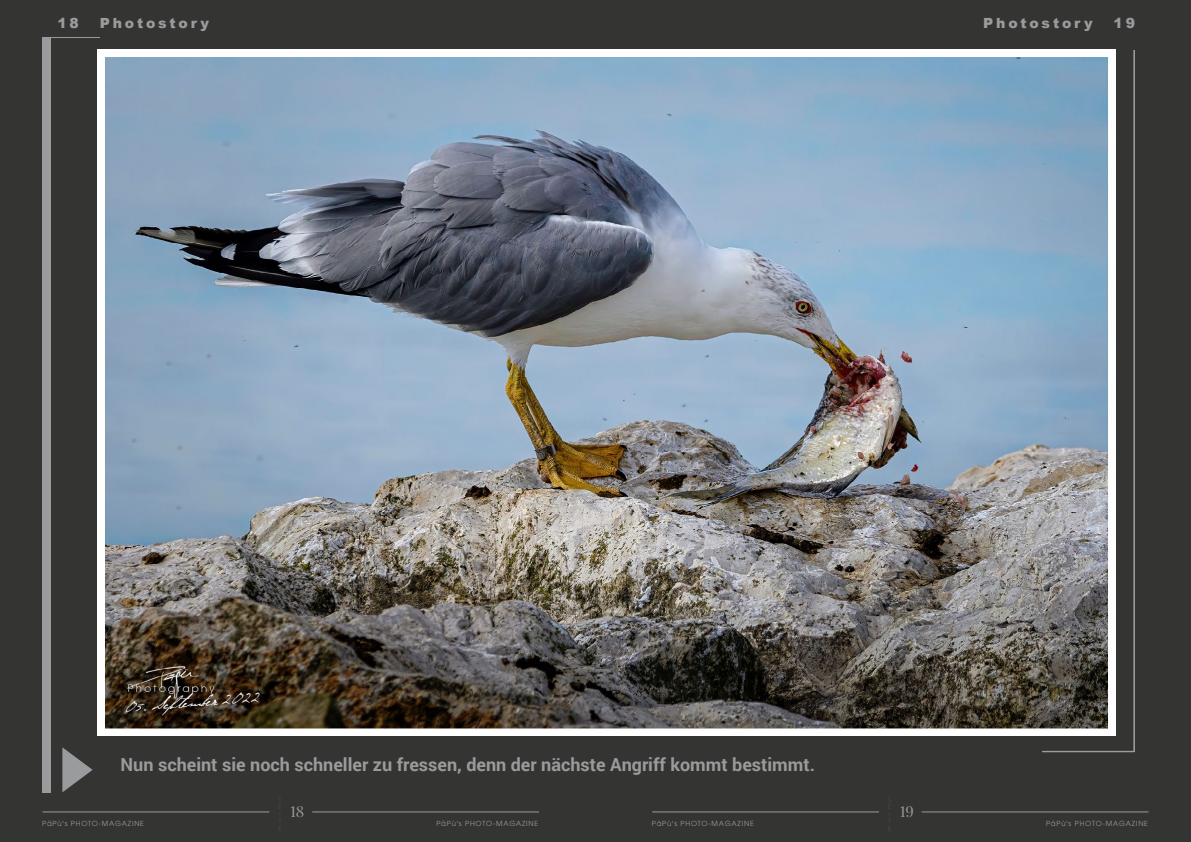
<style>
.page{position:relative;width:1191px;height:842px;background:#343432}
.page>*{position:absolute;margin:0;border:0;box-sizing:border-box;transform-origin:0 0}
.t1{font:700 18px "Roboto";color:#999b9c}
.t2{font:15px "Playfair Display";color:#999b9c}
.t3{font:900 14px "Arial";letter-spacing:.2em;color:#999b9c}
.t4{font:7px "Avant Garde LT";letter-spacing:.11em;color:#999b9c}
</style>
<div class="page">
<hr style="left:652px;top:811px;width:227px;height:1px;background:#999b9c">
<hr style="left:921px;top:811px;width:227px;height:1px;background:#999b9c">
<hr style="left:43px;top:811px;width:226px;height:1px;background:#999b9c">
<hr style="left:312px;top:811px;width:227px;height:1px;background:#999b9c">
<div style="left:43px;top:37px;width:8px;height:755px;background:#999b9c"></div>
<hr style="left:43px;top:37px;width:57px;height:1px;background:#999b9c">
<hr style="left:1042px;top:751px;width:92px;height:1px;background:#999b9c">
<hr style="left:1134px;top:50px;width:1px;height:701px;background:#999b9c">
<svg style="left:62px;top:747px;width:31px;height:45px"></svg>
<img style="left:97px;top:50px;width:1018px;height:685px">
<h3 class="t3" style="left:57px;top:13px;width:23px">18</h3>
<h3 class="t3" style="left:100px;top:13px;width:111px">Photostory</h3>
<h3 class="t3" style="left:983px;top:13px;width:111px">Photostory</h3>
<h3 class="t3" style="left:1113px;top:13px;width:23px">19</h3>
<h1 class="t1" style="left:120px;top:751px;width:696px">Nun scheint sie noch schneller zu fressen, denn der nächste Angriff kommt bestimmt.</h1>
<h2 class="t2" style="left:290px;top:802px;width:15px">18</h2>
<h2 class="t2" style="left:900px;top:802px;width:15px">19</h2>
<p class="t4" style="left:42px;top:819px;width:103px">PäPù's PHOTO-MAGAZINE</p>
<p class="t4" style="left:436px;top:819px;width:103px">PäPù's PHOTO-MAGAZINE</p>
<p class="t4" style="left:652px;top:819px;width:103px">PäPù's PHOTO-MAGAZINE</p>
<p class="t4" style="left:1046px;top:819px;width:103px">PäPù's PHOTO-MAGAZINE</p>
</div>
